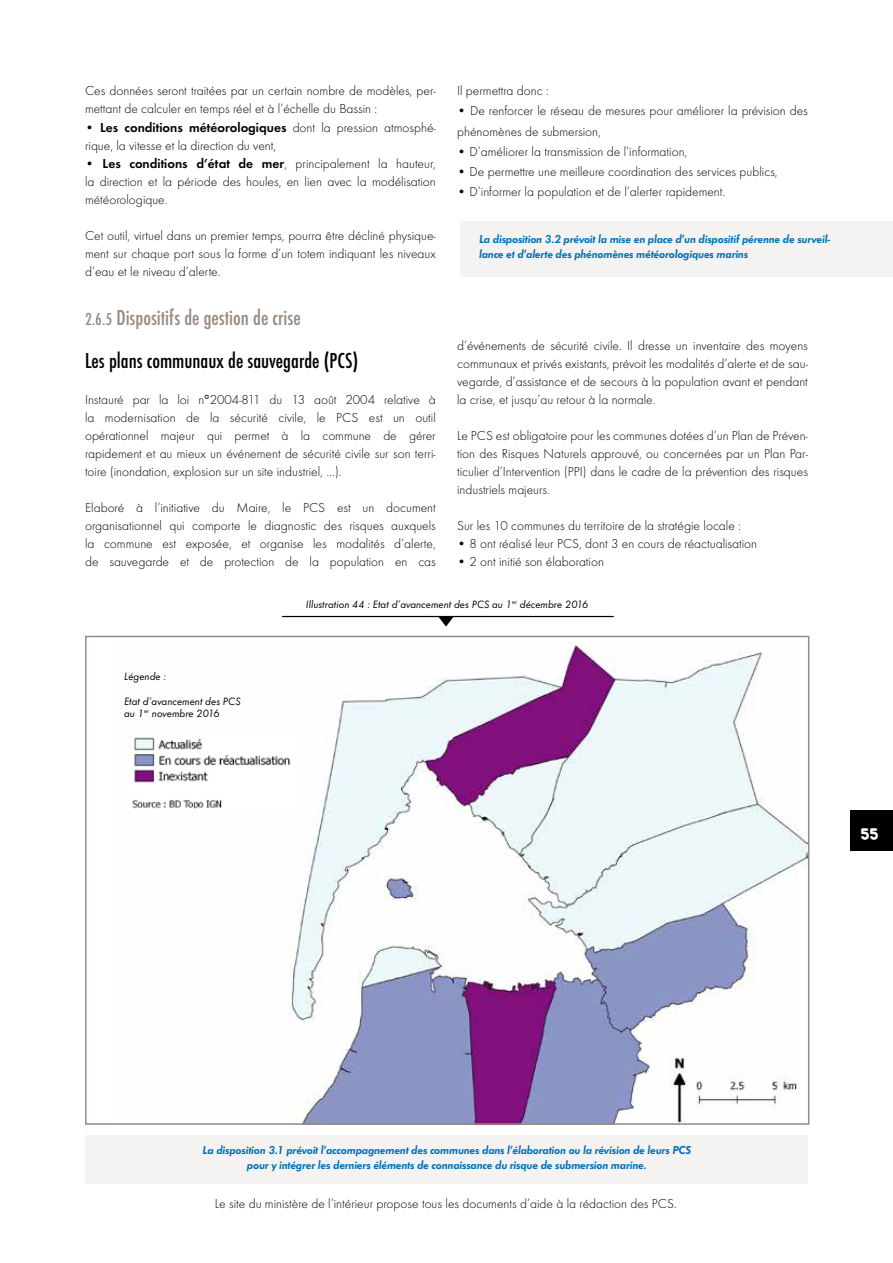
<style>
.page{position:relative;width:893px;height:1263px;background:#fff}
.page>*{position:absolute;margin:0;border:0;box-sizing:border-box;transform-origin:0 0}
.t1{font:500 condensed 22.5px/43.5px "Futura T";color:#000}
.t2{font:18px "Arista 2.0";color:#fff}
.t3{font:300 13.5px/18px "Futura T";color:#000;text-align:justify}
.t4{font:italic 600 12px/15px "Futura T";letter-spacing:-.02em;color:#0071b9}
.t5{font:italic 11.1px/12.3px "Futura T";color:#000}
.s1{font-weight:600}
.s2{font-size:18px;color:#998a80}
.s3{color:#998a80}
</style>
<div class="page">
<div style="left:850px;top:810px;width:43px;height:40px;background:#000"></div>
<div style="left:460px;top:221px;width:433px;height:56px;background:#f5f3f1"></div>
<div style="left:85px;top:1136px;width:723px;height:48px;background:#f5f3f1"></div>
<hr style="left:282px;top:616px;width:332px;height:1px;background:#000">
<svg style="left:438px;top:617px;width:16px;height:10px"></svg>
<img style="left:290px;top:642px;width:516px;height:480px">
<div style="left:85px;top:636px;width:724px;height:489px;border:2px solid #998a80"></div>
<img style="left:132px;top:731px;width:165px;height:79px">
<p class="t3" style="left:85px;top:82px;width:352px">Ces données seront traitées par un certain nombre de modèles, per&shy;mettant de calculer en temps réel et à l’échelle du Bassin :</p>
<p class="t3" style="left:85px;top:118px;width:352px">• <span class="s1">Les conditions météorologiques</span> dont la pression atmosphé&shy;rique, la vitesse et la direction du vent,</p>
<p class="t3" style="left:85px;top:154px;width:352px">• <span class="s1">Les conditions d’état de mer</span>, principalement la hauteur, la direction et la période des houles, en lien avec la modélisation météorologique.</p>
<p class="t3" style="left:85px;top:226px;width:352px">Cet outil, virtuel dans un premier temps, pourra être décliné physique&shy;ment sur chaque port sous la forme d’un totem indiquant les niveaux d’eau et le niveau d’alerte.</p>
<h1 class="t1" style="left:85px;top:295px;width:275px"><span class="s2">2.6.5</span> <span class="s3">Dispositifs de gestion de crise<br></span>Les plans communaux de sauvegarde (PCS)</h1>
<p class="t3" style="left:85px;top:391px;width:352px">Instauré par la loi n°2004-811 du 13 août 2004 relative à la modernisation de la sécurité civile, le PCS est un outil opérationnel majeur qui permet à la commune de gérer rapidement et au mieux un événement de sécurité civile sur son terri&shy;toire (inondation, explosion sur un site industriel, …).</p>
<p class="t3" style="left:85px;top:499px;width:352px">Elaboré à l’initiative du Maire, le PCS est un document organisationnel qui comporte le diagnostic des risques auxquels la commune est exposée, et organise les modalités d’alerte, de sauvegarde et de protection de la population en cas</p>
<p class="t3" style="left:457px;top:82px;width:93px">Il permettra donc :</p>
<p class="t3" style="left:457px;top:101px;width:352px;line-height:20.1px">• De renforcer le réseau de mesures pour améliorer la prévision des phénomènes de submersion,</p>
<p class="t3" style="left:457px;top:142px;width:232px">• D’améliorer la transmission de l’information,</p>
<p class="t3" style="left:457px;top:162px;width:322px">• De permettre une meilleure coordination des services publics,</p>
<p class="t3" style="left:457px;top:182px;width:270px">• D’informer la population et de l’alerter rapidement.</p>
<p class="t4" style="left:479px;top:232px;width:352px">La disposition 3.2 prévoit la mise en place d’un dispositif pérenne de surveil&shy;lance et d’alerte des phénomènes météorologiques marins</p>
<p class="t3" style="left:457px;top:337px;width:352px">d’événements de sécurité civile. Il dresse un inventaire des moyens communaux et privés existants, prévoit les modalités d’alerte et de sau&shy;vegarde, d’assistance et de secours à la population avant et pendant la crise, et jusqu’au retour à la normale.</p>
<p class="t3" style="left:457px;top:427px;width:352px">Le PCS est obligatoire pour les communes dotées d’un Plan de Préven&shy;tion des Risques Naturels approuvé, ou concernées par un Plan Par&shy;ticulier d’Intervention (PPI) dans le cadre de la prévention des risques industriels majeurs.</p>
<p class="t3" style="left:457px;top:517px;width:285px">Sur les 10 communes du territoire de la stratégie locale :</p>
<p class="t3" style="left:457px;top:535px;width:302px">• 8 ont réalisé leur PCS, dont 3 en cours de réactualisation</p>
<p class="t3" style="left:457px;top:553px;width:148px">• 2 ont initié son élaboration</p>
<p class="t5" style="left:124px;top:670px;width:43px">Légende :</p>
<p class="t5" style="left:124px;top:695px;width:118px">Etat d’avancement des PCS au 1<sup>er</sup> novembre 2016</p>
<p class="t5" style="left:306px;top:598px;width:284px">Illustration 44 : Etat d’avancement des PCS au 1<sup>er</sup> décembre 2016</p>
<h2 class="t2" style="left:861px;top:820px;width:19px">55</h2>
<p class="t4" style="left:203px;top:1143px;width:490px;text-align:center">La disposition 3.1 prévoit l’accompagnement des communes dans l’élaboration ou la révision de leurs PCS pour y intégrer les derniers éléments de connaissance du risque de submersion marine.</p>
<p class="t3" style="left:215px;top:1194px;width:463px">Le site du ministère de l’intérieur propose tous les documents d’aide à la rédaction des PCS.</p>
</div>
